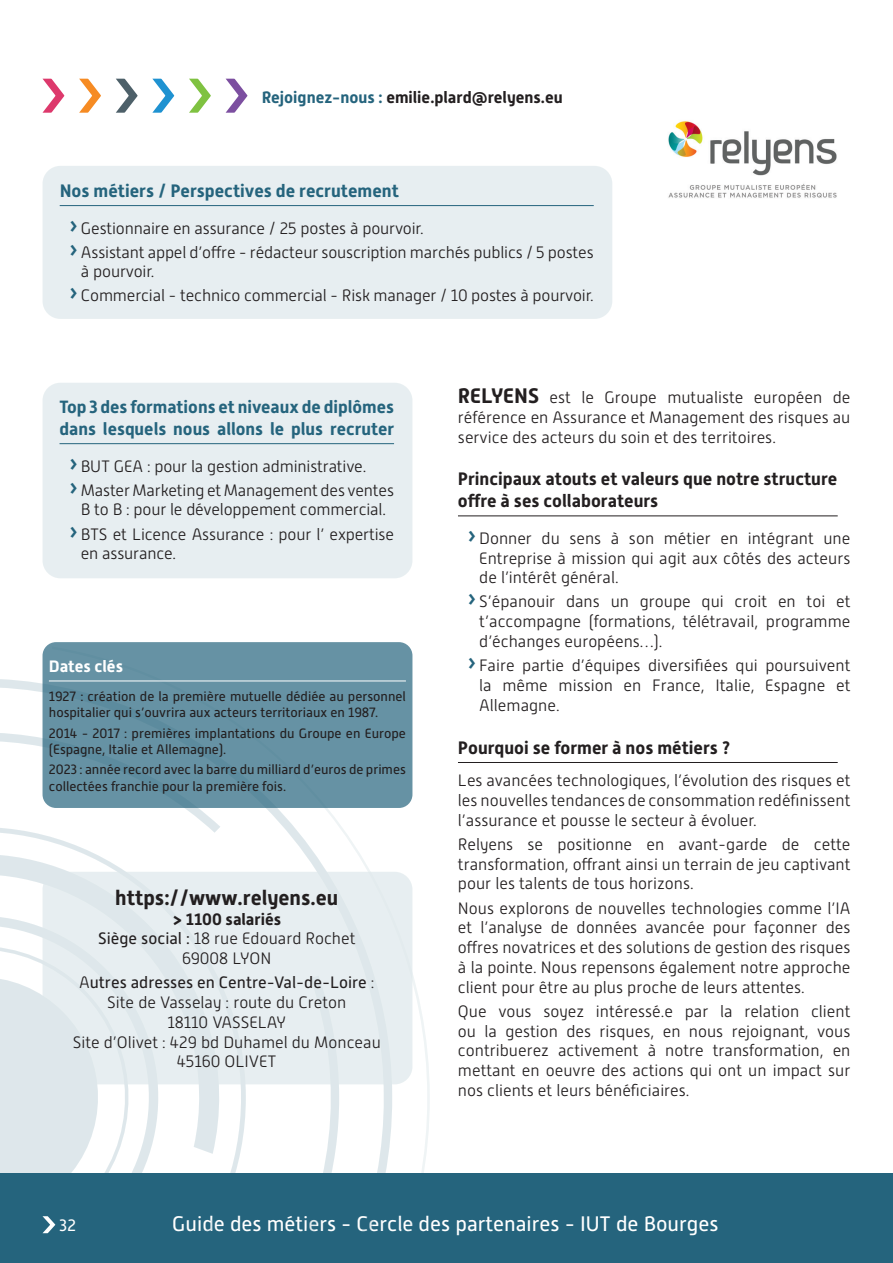
<style>
.page{position:relative;width:893px;height:1263px;background:#fff}
.page>*{position:absolute;margin:0;border:0;box-sizing:border-box;transform-origin:0 0}
.t1{font:21px "Alwyn New";color:#fff}
.t2{font:700 21px "Alwyn New";color:#231f20}
.ITEM{font:700 18px/21.6px "Alwyn New";color:#231f20}
.ITEM_bleu{font:700 18px "Alwyn New";color:#25647d}
.ITEM_bleu-2{font:700 17.7px/21.6px "Alwyn New";color:#25647d}
.t3{font:300 16.5px/19.8px "Alwyn New";color:#231f20;text-align:justify}
.t4{font:700 16.5px "Alwyn New";color:#231f20}
.t5{font:16.5px "Alwyn New";color:#231f20}
.Dates_clés_blanc{font:700 16.5px "Alwyn New";color:#fff}
.t6{font:16.5px "Alwyn New";color:#fff}
.Paragraphe_dates_cles{font:13.5px/16.2px "Alwyn New";color:#231f20}
.s1{color:#25647d}
.s2{font-weight:400;font-size:28.5px;color:#25647d}
.s3{font-weight:400}
.s4{font-weight:300}
.s5{font-weight:700;font-size:21px}
</style>
<div class="page">
<div style="left:0;top:1174px;width:893px;height:89px;background:#25647d"></div>
<svg style="left:0;top:646px;width:431px;height:528px"></svg>
<svg style="left:0;top:946px;width:143px;height:288px"></svg>
<hr style="left:458px;top:515px;width:380px;height:1px;background:#231f20">
<hr style="left:458px;top:762px;width:380px;height:1px;background:#231f20">
<div style="left:43px;top:166px;width:569px;height:153px;background:#e7eef1;border-radius:18px"></div>
<hr style="left:60px;top:205px;width:534px;height:1px;background:#25647d">
<div style="left:43px;top:383px;width:369px;height:195px;background:#e7eef1;border-radius:18px"></div>
<hr style="left:60px;top:443px;width:334px;height:1px;background:#25647d">
<div style="left:43px;top:872px;width:369px;height:212px;background:#e7eef1;border-radius:18px"></div>
<img style="left:668px;top:121px;width:169px;height:77px">
<svg style="left:43px;top:79px;width:21px;height:34px"></svg>
<svg style="left:79px;top:79px;width:22px;height:34px"></svg>
<svg style="left:116px;top:79px;width:22px;height:34px"></svg>
<svg style="left:152px;top:79px;width:22px;height:34px"></svg>
<svg style="left:189px;top:79px;width:22px;height:34px"></svg>
<svg style="left:226px;top:79px;width:21px;height:34px"></svg>
<div style="left:43px;top:642px;width:369px;height:166px;background:#6692a4;border-radius:14px"></div>
<hr style="left:49px;top:681px;width:357px;height:1px;background:#fff">
<p class="t4" style="left:262px;top:88px;width:303px"><span class="s1">Rejoignez-nous :</span> emilie.plard@relyens.eu</p>
<p class="ITEM_bleu" style="left:60px;top:180px;width:341px">Nos métiers / Perspectives de recrutement</p>
<p class="t3" style="left:68px;top:218px;width:357px"><span class="s2">›</span>Gestionnaire en assurance / 25 postes à pourvoir.</p>
<p class="t3" style="left:81px;top:242px;width:514px;text-indent:-13px"><span class="s2">›</span>Assistant appel d’offre - rédacteur souscription marchés publics / 5 postes à pourvoir.</p>
<p class="t3" style="left:68px;top:286px;width:527px"><span class="s2">›</span>Commercial - technico commercial - Risk manager / 10 postes à pourvoir.</p>
<p class="ITEM_bleu-2" style="left:60px;top:396px;width:336px">Top 3 des formations et niveaux de diplômes dans lesquels nous allons le plus recruter</p>
<p class="t3" style="left:68px;top:456px;width:300px"><span class="s2">›</span>BUT GEA : pour la gestion administrative.</p>
<p class="t3" style="left:68px;top:480px;width:327px;text-align:center"><span class="s2">›</span>Master Marketing et Management des ventes<br>B to B : pour le développement commercial.</p>
<p class="t3" style="left:81px;top:524px;width:315px;text-indent:-13px"><span class="s2">›</span>BTS et Licence Assurance : pour l’ expertise en assurance.</p>
<p class="Dates_clés_blanc" style="left:49px;top:657px;width:76px">Dates clés</p>
<p class="Paragraphe_dates_cles" style="left:49px;top:688px;width:358px">1927 : création de la première mutuelle dédiée au personnel hospitalier qui s’ouvrira aux acteurs territoriaux en 1987.</p>
<p class="Paragraphe_dates_cles" style="left:49px;top:725px;width:359px">2014 - 2017 : premières implantations du Groupe en Europe (Espagne, Italie et Allemagne).</p>
<p class="Paragraphe_dates_cles" style="left:49px;top:762px;width:359px">2023 : année record avec la barre du milliard d’euros de primes collectées franchie pour la première fois.</p>
<p class="t2" style="left:115px;top:885px;width:225px">https://www.relyens.eu</p>
<p class="t4" style="left:172px;top:909px;width:110px">&gt; 1100 salariés</p>
<p class="t3" style="left:98px;top:929px;width:259px"><span class="s3">Siège social :</span> 18 rue Edouard Rochet</p>
<p class="t3" style="left:182px;top:949px;width:91px">69008 LYON</p>
<p class="t5" style="left:79px;top:973px;width:297px"><span class="s4">A</span>utres adresses en Centre-Val-de-Loire <span class="s4">:</span></p>
<p class="t3" style="left:107px;top:992px;width:241px">Site de Vasselay : route du Creton</p>
<p class="t3" style="left:168px;top:1012px;width:120px">18110 VASSELAY</p>
<p class="t3" style="left:73px;top:1032px;width:310px;text-align:center">Site d’Olivet : 429 bd Duhamel du Monceau<br>45160 OLIVET</p>
<p class="t3" style="left:458px;top:387px;width:394px"><span class="s5">RELYENS</span> est le Groupe mutualiste européen de référence en Assurance et Management des risques au service des acteurs du soin et des territoires.</p>
<p class="ITEM" style="left:458px;top:468px;width:381px">Principaux atouts et valeurs que notre structure offre à ses collaborateurs</p>
<p class="t3" style="left:479px;top:528px;width:373px;text-indent:-13px"><span class="s2">›</span>Donner du sens à son métier en intégrant une Entreprise à mission qui agit aux côtés des acteurs de l’intérêt général.</p>
<p class="t3" style="left:479px;top:592px;width:373px;text-indent:-13px"><span class="s2">›</span>S’épanouir dans un groupe qui croit en toi et t’accompagne (formations, télétravail, programme d’échanges européens…).</p>
<p class="t3" style="left:479px;top:656px;width:373px;text-indent:-13px"><span class="s2">›</span>Faire partie d’équipes diversifiées qui poursuivent la même mission en France, Italie, Espagne et Allemagne.</p>
<p class="ITEM" style="left:458px;top:737px;width:274px">Pourquoi se former à nos métiers ?</p>
<p class="t3" style="left:458px;top:771px;width:394px">Les avancées technologiques, l’évolution des risques et les nouvelles tendances de consommation redéfinissent l’assurance et pousse le secteur à évoluer.</p>
<p class="t3" style="left:458px;top:834px;width:394px">Relyens se positionne en avant-garde de cette transformation, offrant ainsi un terrain de jeu captivant pour les talents de tous horizons.</p>
<p class="t3" style="left:458px;top:898px;width:394px">Nous explorons de nouvelles technologies comme l’IA et l’analyse de données avancée pour façonner des offres novatrices et des solutions de gestion des risques à la pointe. Nous repensons également notre approche client pour être au plus proche de leurs attentes.</p>
<p class="t3" style="left:458px;top:1001px;width:394px">Que vous soyez intéressé.e par la relation client ou la gestion des risques, en nous rejoignant, vous contribuerez activement à notre transformation, en mettant en oeuvre des actions qui ont un impact sur nos clients et leurs bénéficiaires.</p>
<p class="t6" style="left:60px;top:1216px;width:18px">32</p>
<p class="t1" style="left:172px;top:1211px;width:548px">Guide des métiers - Cercle des partenaires - IUT de Bourges</p>
</div>
